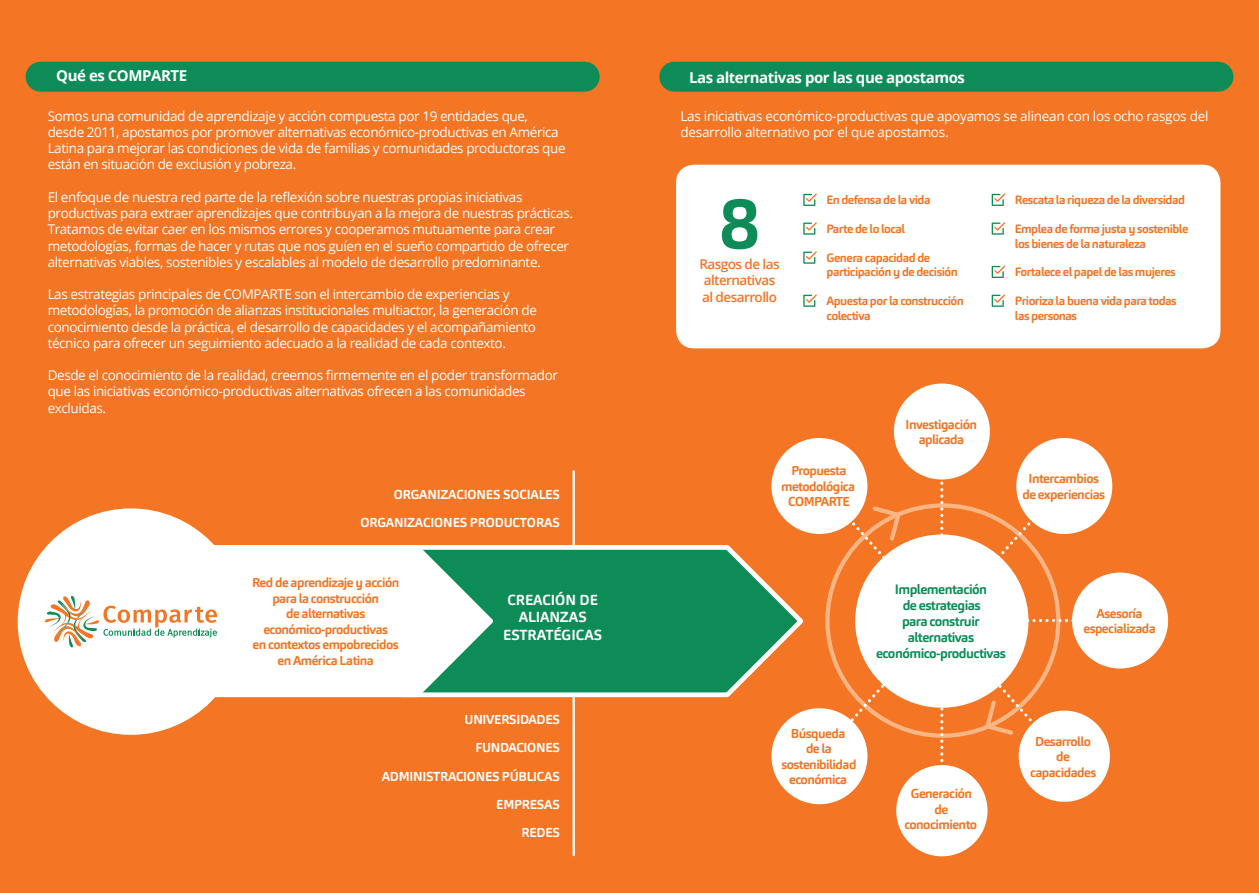
<style>
.page{position:relative;width:1259px;height:893px;background:#f47523}
.page>*{position:absolute;margin:0;border:0;box-sizing:border-box;transform-origin:0 0}
.t1{font:700 72px "Carnas";color:#0e8c58}
.t2{font:700 15px "Open Sans";letter-spacing:-.03em;color:#fff}
.t3{font:700 14.4px/17.4px "Carnas";color:#fff;text-align:center}
.t4{font:13.5px/16.2px "Open Sans";letter-spacing:-.03em;color:#fff}
.t5{font:600 13.5px/16.2px "Open Sans";letter-spacing:-.04em;color:#f47523}
.t6{font:700 13.35px/16px "Carnas";letter-spacing:-.04em;color:#0e8c58;text-align:center}
.t7{font:700 12.9px/15.5px "Carnas";letter-spacing:-.04em;color:#f47523;text-align:center}
.t8{font:700 12.9px/28.3px "Carnas";letter-spacing:-.02em;color:#fff;text-align:right}
.t9{font:700 12px/14.4px "Carnas";letter-spacing:-.04em;color:#f47523}
</style>
<div class="page">
<div style="left:676px;top:165px;width:544px;height:183px;background:#fff;border-radius:18px"></div>
<svg style="left:803px;top:193px;width:14px;height:13px"></svg>
<svg style="left:803px;top:222px;width:14px;height:13px"></svg>
<svg style="left:803px;top:251px;width:14px;height:13px"></svg>
<svg style="left:803px;top:294px;width:14px;height:13px"></svg>
<svg style="left:991px;top:193px;width:14px;height:13px"></svg>
<svg style="left:991px;top:222px;width:14px;height:13px"></svg>
<svg style="left:991px;top:265px;width:14px;height:13px"></svg>
<svg style="left:991px;top:294px;width:14px;height:13px"></svg>
<svg style="left:825px;top:486px;width:86px;height:272px"></svg>
<svg style="left:911px;top:456px;width:197px;height:337px"></svg>
<div style="left:1074px;top:575px;width:91px;height:91px;background:#fff;border-radius:50%"></div>
<div style="left:1072px;top:572px;width:96px;height:96px;border:5px solid #fff;border-radius:50%"></div>
<div style="left:857px;top:537px;width:169px;height:168px;background:#fff;border-radius:50%"></div>
<div style="left:855px;top:534px;width:173px;height:174px;border:5px solid #fff;border-radius:50%"></div>
<div style="left:896px;top:386px;width:91px;height:91px;background:#fff;border-radius:50%"></div>
<div style="left:894px;top:383px;width:96px;height:96px;border:5px solid #fff;border-radius:50%"></div>
<div style="left:898px;top:767px;width:87px;height:87px;background:#fff;border-radius:50%"></div>
<div style="left:896px;top:765px;width:91px;height:91px;border:5px solid #fff;border-radius:50%"></div>
<div style="left:1018px;top:440px;width:92px;height:92px;background:#fff;border-radius:50%"></div>
<div style="left:1016px;top:438px;width:96px;height:96px;border:5px solid #fff;border-radius:50%"></div>
<div style="left:1021px;top:713px;width:86px;height:86px;background:#fff;border-radius:50%"></div>
<div style="left:1018px;top:711px;width:92px;height:91px;border:5px solid #fff;border-radius:50%"></div>
<div style="left:774px;top:711px;width:91px;height:91px;background:#fff;border-radius:50%"></div>
<div style="left:771px;top:708px;width:96px;height:96px;border:5px solid #fff;border-radius:50%"></div>
<div style="left:774px;top:440px;width:91px;height:92px;background:#fff;border-radius:50%"></div>
<div style="left:771px;top:438px;width:96px;height:96px;border:5px solid #fff;border-radius:50%"></div>
<div style="left:674px;top:62px;width:544px;height:30px;background:#0e8c58"></div>
<div style="left:41px;top:62px;width:544px;height:30px;background:#0e8c58"></div>
<hr style="left:572px;top:471px;width:3px;height:384px;background:#fff">
<svg style="left:497px;top:543px;width:307px;height:156px;background:#3e8e59"></svg>
<svg style="left:210px;top:543px;width:287px;height:156px;background:#deebe2"></svg>
<div style="left:20px;top:511px;width:222px;height:221px;background:#fff;border-radius:50%"></div>
<div style="left:18px;top:508px;width:226px;height:227px;border:5px solid #fff;border-radius:50%"></div>
<svg style="left:45px;top:596px;width:172px;height:52px"></svg>
<p class="t2" style="left:56px;top:65px;width:132px">Qué es COMPARTE</p>
<p class="t4" style="left:48px;top:108px;width:519px">Somos una comunidad de aprendizaje y acción compuesta por 19 entidades que, desde 2011, apostamos por promover alternativas económico-productivas en América Latina para mejorar las condiciones de vida de familias y comunidades productoras que están en situación de exclusión y pobreza.</p>
<p class="t4" style="left:48px;top:189px;width:527px">El enfoque de nuestra red parte de la reflexión sobre nuestras propias iniciativas productivas para extraer aprendizajes que contribuyan a la mejora de nuestras prácticas.<br>Tratamos de evitar caer en los mismos errores y cooperamos mutuamente para crear metodologías, formas de hacer y rutas que nos guíen en el sueño compartido de ofrecer alternativas viables, sostenibles y escalables al modelo de desarrollo predominante.</p>
<p class="t4" style="left:48px;top:286px;width:491px">Las estrategias principales de COMPARTE son el intercambio de experiencias y metodologías, la promoción de alianzas institucionales multiactor, la generación de conocimiento desde la práctica, el desarrollo de capacidades y el acompañamiento técnico para ofrecer un seguimiento adecuado a la realidad de cada contexto.</p>
<p class="t4" style="left:48px;top:367px;width:512px">Desde el conocimiento de la realidad, creemos firmemente en el poder transformador que las iniciativas económico-productivas alternativas ofrecen a las comunidades excluidas.</p>
<p class="t8" style="left:360px;top:480px;width:201px">ORGANIZACIONES SOCIALES<br>ORGANIZACIONES PRODUCTORAS</p>
<p class="t7" style="left:252px;top:575px;width:149px">Red de aprendizaje y acción para la construcción<br>de alternativas económico-productivas<br>en contextos empobrecidos en América Latina</p>
<p class="t3" style="left:503px;top:591px;width:100px">CREACIÓN DE<br>ALIANZAS<br>ESTRATÉGICAS</p>
<p class="t8" style="left:382px;top:705px;width:180px">UNIVERSIDADES<br>FUNDACIONES<br>ADMINISTRACIONES PÚBLICAS<br>EMPRESAS<br>REDES</p>
<p class="t2" style="left:689px;top:67px;width:277px">Las alternativas por las que apostamos</p>
<p class="t4" style="left:680px;top:108px;width:529px">Las iniciativas económico-productivas que apoyamos se alinean con los ocho rasgos del desarrollo alternativo por el que apostamos.</p>
<h1 class="t1" style="left:718px;top:177px;width:43px">8</h1>
<p class="t5" style="left:699px;top:256px;width:82px">Rasgos de las alternativas al desarrollo</p>
<p class="t9" style="left:826px;top:193px;width:106px">En defensa de la vida</p>
<p class="t9" style="left:826px;top:222px;width:80px">Parte de lo local</p>
<p class="t9" style="left:826px;top:251px;width:133px">Genera capacidad de participación y de decisión</p>
<p class="t9" style="left:826px;top:294px;width:139px">Apuesta por la construcción colectiva</p>
<p class="t9" style="left:1015px;top:193px;width:172px">Rescata la riqueza de la diversidad</p>
<p class="t9" style="left:1015px;top:222px;width:175px">Emplea de forma justa y sostenible los bienes de la naturaleza</p>
<p class="t9" style="left:1015px;top:265px;width:162px">Fortalece el papel de las mujeres</p>
<p class="t9" style="left:1015px;top:294px;width:163px">Prioriza la buena vida para todas las personas</p>
<p class="t7" style="left:781px;top:463px;width:76px">Propuesta metodológica<br>COMPARTE</p>
<p class="t7" style="left:905px;top:416px;width:73px">Investigación aplicada</p>
<p class="t7" style="left:1022px;top:471px;width:84px">Intercambios de experiencias</p>
<p class="t6" style="left:876px;top:581px;width:131px">Implementación<br>de estrategias<br>para construir alternativas económico-productivas</p>
<p class="t7" style="left:1083px;top:605px;width:74px">Asesoría especializada</p>
<p class="t7" style="left:781px;top:726px;width:76px">Búsqueda<br>de la sostenibilidad económica</p>
<p class="t7" style="left:904px;top:786px;width:74px">Generación de conocimiento</p>
<p class="t7" style="left:1030px;top:733px;width:68px">Desarrollo de capacidades</p>
</div>
